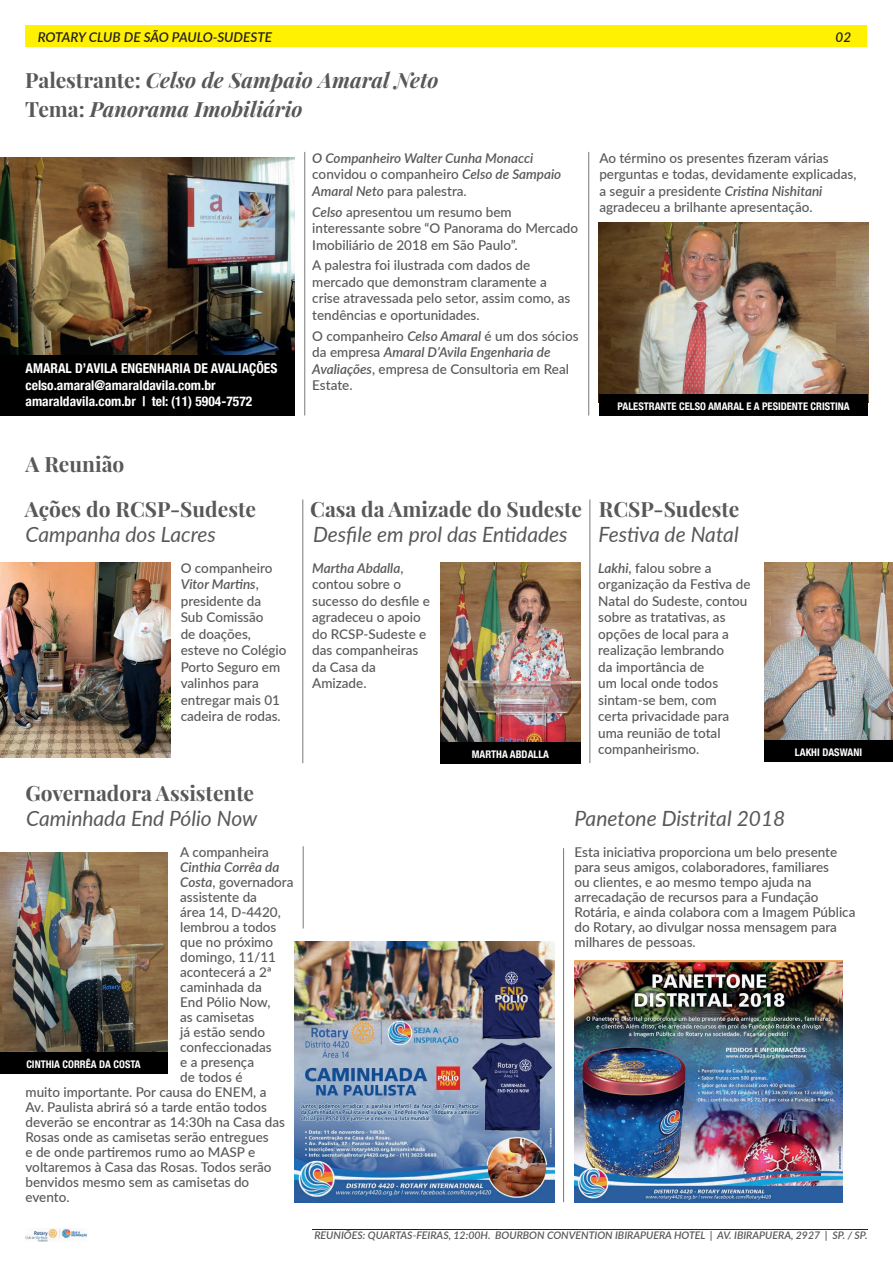
<style>
.page{position:relative;width:893px;height:1263px;background:#fff}
.page>*{position:absolute;margin:0;border:0;box-sizing:border-box;transform-origin:0 0}
.t1{font:italic 21px "Lato";color:#57585a}
.t2{font:700 21px "Playfair Display";color:#57585a}
.t3{font:italic 700 21px/29.4px "Playfair Display";color:#57585a}
.t4{font:500 13.5px/16.5px "Lato";color:#57585a}
.t5{font:700 condensed 13.5px/16.5px "Helvetica Neue";color:#fff}
.t6{font:italic 600 13.5px/16.5px "Lato";color:#57585a}
.t7{font:italic 600 13.5px "Lato";color:#231f20}
.t8{font:italic 600 10.5px "Lato";color:#57585a}
.t9{font:700 condensed 10.5px "Helvetica Neue";color:#fff}
.s1{font-style:normal}
.s2{font-weight:500;font-style:normal}
.s3{font-weight:600;font-style:italic}
</style>
<div class="page">
<div style="left:26px;top:26px;width:841px;height:21px;background:#fff101"></div>
<hr style="left:312px;top:1229px;width:555px;height:1px;background:#241e1b">
<img style="left:26px;top:1228px;width:60px;height:13px">
<hr style="left:588px;top:152px;width:1px;height:263px;background:#75787c">
<hr style="left:304px;top:152px;width:1px;height:263px;background:#75787c">
<img style="left:0;top:157px;width:295px;height:198px">
<div style="left:0;top:355px;width:294px;height:60px;background:#000"></div>
<img style="left:598px;top:222px;width:270px;height:180px">
<div style="left:599px;top:394px;width:269px;height:21px;background:#000"></div>
<hr style="left:302px;top:499px;width:1px;height:264px;background:#75787c">
<hr style="left:303px;top:846px;width:1px;height:82px;background:#75787c">
<hr style="left:589px;top:499px;width:1px;height:264px;background:#75787c">
<hr style="left:563px;top:848px;width:1px;height:354px;background:#75787c">
<img style="left:0;top:562px;width:171px;height:196px">
<img style="left:440px;top:562px;width:141px;height:180px">
<img style="left:764px;top:562px;width:129px;height:178px">
<img style="left:294px;top:942px;width:261px;height:260px">
<img style="left:0;top:853px;width:167px;height:199px">
<div style="left:0;top:1052px;width:167px;height:21px;background:#000"></div>
<div style="left:764px;top:740px;width:129px;height:21px;background:#000"></div>
<div style="left:440px;top:742px;width:141px;height:21px;background:#000"></div>
<img style="left:575px;top:960px;width:267px;height:242px">
<p class="t7" style="left:38px;top:27px;width:236px">ROTARY CLUB DE SÃO PAULO-SUDESTE</p>
<p class="t7" style="left:836px;top:27px;width:17px">02</p>
<h1 class="t3" style="left:25px;top:64px;width:415px"><span class="s1">Palestrante:</span> Celso de Sampaio Amaral Neto<br><span class="s1">Tema:</span> Panorama Imobiliário</h1>
<p class="t5" style="left:26px;top:359px;width:253px">AMARAL D’AVILA ENGENHARIA DE AVALIAÇÕES celso.amaral@amaraldavila.com.br amaraldavila.com.br | tel: (11) 5904-7572</p>
<p class="t6" style="left:312px;top:149px;width:250px">O Companheiro Walter Cunha Monacci <span class="s2">convidou o companheiro</span> Celso de Sampaio<br>Amaral Neto <span class="s2">para palestra.</span></p>
<p class="t4" style="left:312px;top:203px;width:267px"><span class="s3">Celso</span> apresentou um resumo bem interessante sobre “O Panorama do Mercado<br>Imobiliário de 2018 em São Paulo”.</p>
<p class="t4" style="left:312px;top:256px;width:259px">A palestra foi ilustrada com dados de mercado que demonstram claramente a crise atravessada pelo setor, assim como, as tendências e oportunidades.</p>
<p class="t4" style="left:312px;top:327px;width:268px">O companheiro <span class="s3">Celso Amaral</span> é um dos sócios da empresa <span class="s3">Amaral D’Avila Engenharia de Avaliações</span>, empresa de Consultoria em Real Estate.</p>
<p class="t4" style="left:599px;top:149px;width:259px">Ao término os presentes fizeram várias perguntas e todas, devidamente explicadas, a seguir a presidente <span class="s3">Cristina Nishitani </span>agradeceu a brilhante apresentação.</p>
<p class="t9" style="left:617px;top:398px;width:234px">PALESTRANTE CELSO AMARAL E A PESIDENTE CRISTINA</p>
<h1 class="t2" style="left:26px;top:451px;width:100px">A Reunião</h1>
<h1 class="t2" style="left:25px;top:496px;width:233px">Ações do RCSP-Sudeste</h1>
<h1 class="t1" style="left:26px;top:519px;width:192px">Campanha dos Lacres</h1>
<h1 class="t2" style="left:310px;top:496px;width:273px">Casa da Amizade do Sudeste</h1>
<h1 class="t1" style="left:313px;top:519px;width:256px">Desfile em prol das Entidades</h1>
<h1 class="t2" style="left:599px;top:496px;width:142px">RCSP-Sudeste</h1>
<h1 class="t1" style="left:599px;top:519px;width:142px">Festiva de Natal</h1>
<p class="t4" style="left:181px;top:559px;width:107px">O companheiro<br><span class="s3">Vitor Martins</span>, presidente da<br>Sub Comissão<br>de doações, esteve no Colégio<br>Porto Seguro em valinhos para entregar mais 01 cadeira de rodas.</p>
<h1 class="t2" style="left:26px;top:780px;width:230px">Governadora Assistente</h1>
<p class="t4" style="left:312px;top:559px;width:119px"><span class="s3">Martha Abdalla</span>, contou sobre o sucesso do desfile e agradeceu o apoio do RCSP-Sudeste e das companheiras da Casa da<br>Amizade.</p>
<p class="t4" style="left:598px;top:559px;width:154px"><span class="s3">Lakhi</span>, falou sobre a organização da Festiva de<br>Natal do Sudeste, contou sobre as tratativas, as opções de local para a realização lembrando<br>da importância de<br>um local onde todos sintam-se bem, com<br>certa privacidade para uma reunião de total companheirismo.</p>
<p class="t9" style="left:472px;top:745px;width:79px">MARTHA ABDALLA</p>
<p class="t9" style="left:795px;top:744px;width:69px">LAKHI DASWANI</p>
<h1 class="t1" style="left:26px;top:803px;width:233px">Caminhada End Pólio Now</h1>
<h1 class="t1" style="left:575px;top:803px;width:212px">Panetone Distrital 2018</h1>
<p class="t4" style="left:180px;top:843px;width:90px">A companheira</p>
<p class="t6" style="left:180px;top:858px;width:101px">Cinthia Corrêa da</p>
<p class="t4" style="left:180px;top:873px;width:115px"><span class="s3">Costa</span>, governadora</p>
<p class="t4" style="left:180px;top:888px;width:78px">assistente da</p>
<p class="t4" style="left:180px;top:903px;width:102px">área 14, D-4420,</p>
<p class="t4" style="left:180px;top:918px;width:98px">lembrou a todos</p>
<p class="t4" style="left:180px;top:933px;width:94px">que no próximo</p>
<p class="t4" style="left:180px;top:948px;width:97px">domingo, 11/11</p>
<p class="t4" style="left:180px;top:963px;width:93px">acontecerá a 2ª</p>
<p class="t4" style="left:180px;top:978px;width:83px">caminhada da</p>
<p class="t4" style="left:180px;top:993px;width:92px">End Pólio Now,</p>
<p class="t4" style="left:180px;top:1008px;width:76px">as camisetas</p>
<p class="t4" style="left:180px;top:1023px;width:86px">já estão sendo</p>
<p class="t4" style="left:180px;top:1038px;width:93px">confeccionadas</p>
<p class="t4" style="left:180px;top:1053px;width:75px">e a presença</p>
<p class="t4" style="left:180px;top:1068px;width:64px">de todos é</p>
<p class="t4" style="left:26px;top:1083px;width:242px">muito importante. Por causa do ENEM, a</p>
<p class="t4" style="left:26px;top:1098px;width:243px">Av. Paulista abrirá só a tarde então todos</p>
<p class="t4" style="left:26px;top:1113px;width:261px">deverão se encontrar as 14:30h na Casa das</p>
<p class="t4" style="left:26px;top:1128px;width:245px">Rosas onde as camisetas serão entregues</p>
<p class="t4" style="left:26px;top:1143px;width:231px">e de onde partiremos rumo ao MASP e</p>
<p class="t4" style="left:26px;top:1158px;width:248px">voltaremos à Casa das Rosas. Todos serão</p>
<p class="t4" style="left:26px;top:1173px;width:225px">benvidos mesmo sem as camisetas do</p>
<p class="t4" style="left:26px;top:1188px;width:46px">evento.</p>
<p class="t9" style="left:26px;top:1055px;width:116px">CINTHIA CORRÊA DA COSTA</p>
<p class="t4" style="left:575px;top:844px;width:282px;line-height:15px">Esta iniciativa proporciona um belo presente para seus amigos, colaboradores, familiares<br>ou clientes, e ao mesmo tempo ajuda na arrecadação de recursos para a Fundação Rotária, e ainda colabora com a Imagem Pública do Rotary, ao divulgar nossa mensagem para milhares de pessoas.</p>
<p class="t8" style="left:314px;top:1227px;width:554px">REUNIÕES: QUARTAS-FEIRAS, 12:00H. BOURBON CONVENTION IBIRAPUERA HOTEL | AV. IBIRAPUERA, 2927 | SP. / SP.</p>
</div>
